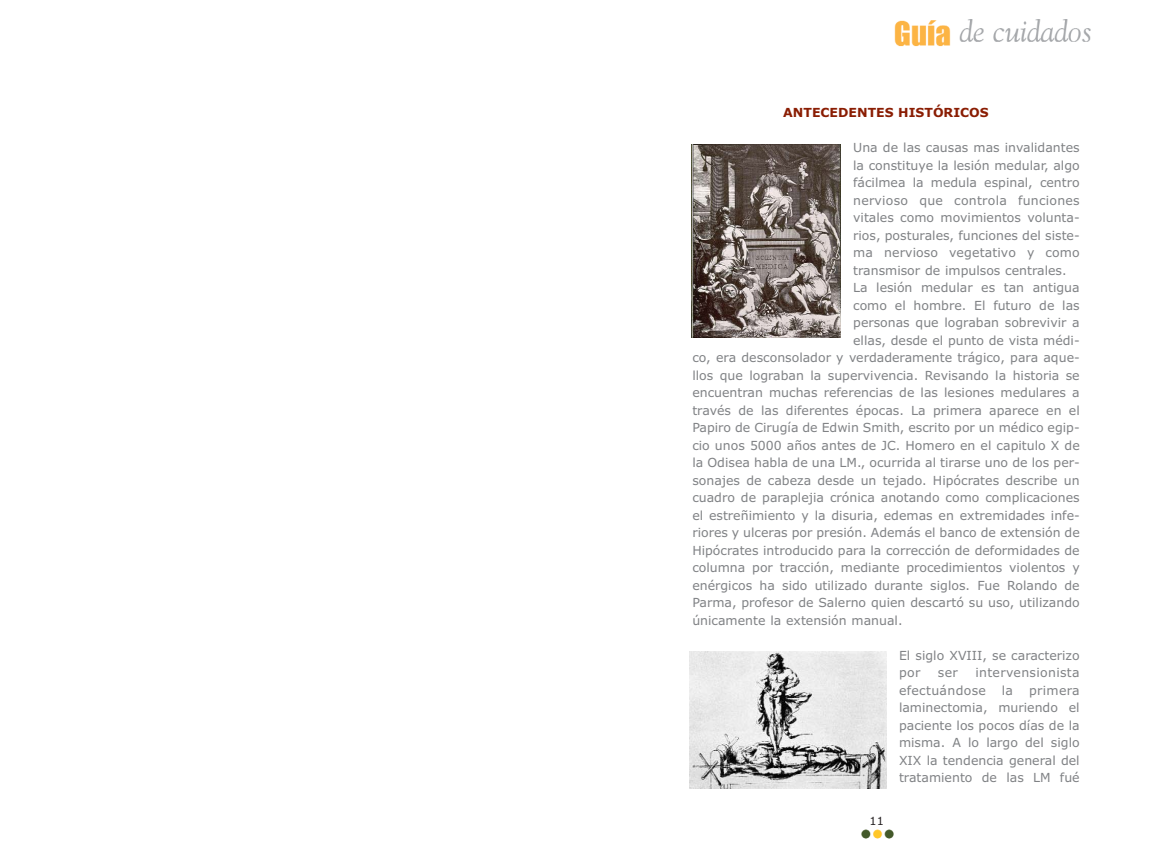
<style>
.page{position:relative;width:1169px;height:850px;background:#fff}
.page>*{position:absolute;margin:0;border:0;box-sizing:border-box;transform-origin:0 0}
.t1{font:12.5px/17.5px "Verdana";color:#808285}
.t2{font:12.5px "Verdana";letter-spacing:.02em;color:#808285}
.t3{font:12.5px/17.5px "Verdana";letter-spacing:.025em;color:#808285}
.t4{font:700 12.5px "Verdana";color:#8a1d03}
.t5{font:11.25px "Verdana";color:#231f20}
</style>
<div class="page">
<img style="left:689px;top:19px;width:402px;height:820px">
<img style="left:691px;top:144px;width:150px;height:194px">
<img style="left:689px;top:651px;width:197px;height:137px">
<p class="t4" style="left:783px;top:108px;width:207px">ANTECEDENTES HISTÓRICOS</p>
<p class="t1" style="left:853px;top:140px;width:228px">Una de las causas mas invalidantes</p>
<p class="t1" style="left:853px;top:157px;width:228px">la constituye la lesión medular, algo</p>
<p class="t1" style="left:853px;top:175px;width:228px">fácilmea la medula espinal, centro</p>
<p class="t2" style="left:853px;top:195px;width:228px">nervioso que controla funciones</p>
<p class="t1" style="left:853px;top:210px;width:228px">vitales como movimientos volunta-</p>
<p class="t1" style="left:853px;top:227px;width:228px">rios, posturales, funciones del siste-</p>
<p class="t1" style="left:853px;top:245px;width:228px">ma nervioso vegetativo y como</p>
<p class="t1" style="left:853px;top:262px;width:215px">transmisor de impulsos centrales.</p>
<p class="t1" style="left:853px;top:280px;width:228px">La lesión medular es tan antigua</p>
<p class="t1" style="left:853px;top:297px;width:228px">como el hombre. El futuro de las</p>
<p class="t1" style="left:853px;top:315px;width:228px">personas que lograban sobrevivir a</p>
<p class="t1" style="left:853px;top:332px;width:228px">ellas, desde el punto de vista médi-</p>
<p class="t1" style="left:692px;top:350px;width:389px">co, era desconsolador y verdaderamente trágico, para aque-</p>
<p class="t1" style="left:692px;top:367px;width:389px">llos que lograban la supervivencia. Revisando la historia se</p>
<p class="t1" style="left:692px;top:385px;width:389px">encuentran muchas referencias de las lesiones medulares a</p>
<p class="t1" style="left:692px;top:402px;width:389px">través de las diferentes épocas. La primera aparece en el</p>
<p class="t1" style="left:692px;top:420px;width:389px">Papiro de Cirugía de Edwin Smith, escrito por un médico egip-</p>
<p class="t1" style="left:692px;top:437px;width:389px">cio unos 5000 años antes de JC. Homero en el capitulo X de</p>
<p class="t1" style="left:692px;top:455px;width:389px">la Odisea habla de una LM., ocurrida al tirarse uno de los per-</p>
<p class="t1" style="left:692px;top:472px;width:389px">sonajes de cabeza desde un tejado. Hipócrates describe un</p>
<p class="t1" style="left:692px;top:490px;width:389px">cuadro de paraplejia crónica anotando como complicaciones</p>
<p class="t1" style="left:692px;top:507px;width:389px">el estreñimiento y la disuria, edemas en extremidades infe-</p>
<p class="t1" style="left:692px;top:525px;width:389px">riores y ulceras por presión. Además el banco de extensión de</p>
<p class="t1" style="left:692px;top:542px;width:389px">Hipócrates introducido para la corrección de deformidades de</p>
<p class="t1" style="left:692px;top:560px;width:389px">columna por tracción, mediante procedimientos violentos y</p>
<p class="t1" style="left:692px;top:577px;width:389px">enérgicos ha sido utilizado durante siglos. Fue Rolando de</p>
<p class="t1" style="left:692px;top:595px;width:389px">Parma, profesor de Salerno quien descartó su uso, utilizando</p>
<p class="t1" style="left:692px;top:612px;width:212px">únicamente la extensión manual.</p>
<p class="t1" style="left:899px;top:647px;width:182px">El siglo XVIII, se caracterizo por</p>
<p class="t3" style="left:899px;top:665px;width:182px;text-indent:76px">intervensionista efectuándose</p>
<p class="t1" style="left:938px;top:665px;width:21px">ser</p>
<p class="t1" style="left:1002px;top:682px;width:13px">la</p>
<p class="t1" style="left:899px;top:682px;width:182px;text-align:justify;text-indent:130px">primera laminectomia, muriendo el paciente los pocos días de la misma. A lo largo del siglo XIX la tendencia general del tratamiento de las LM fué</p>
<p class="t5" style="left:869px;top:816px;width:16px">11</p>
</div>
